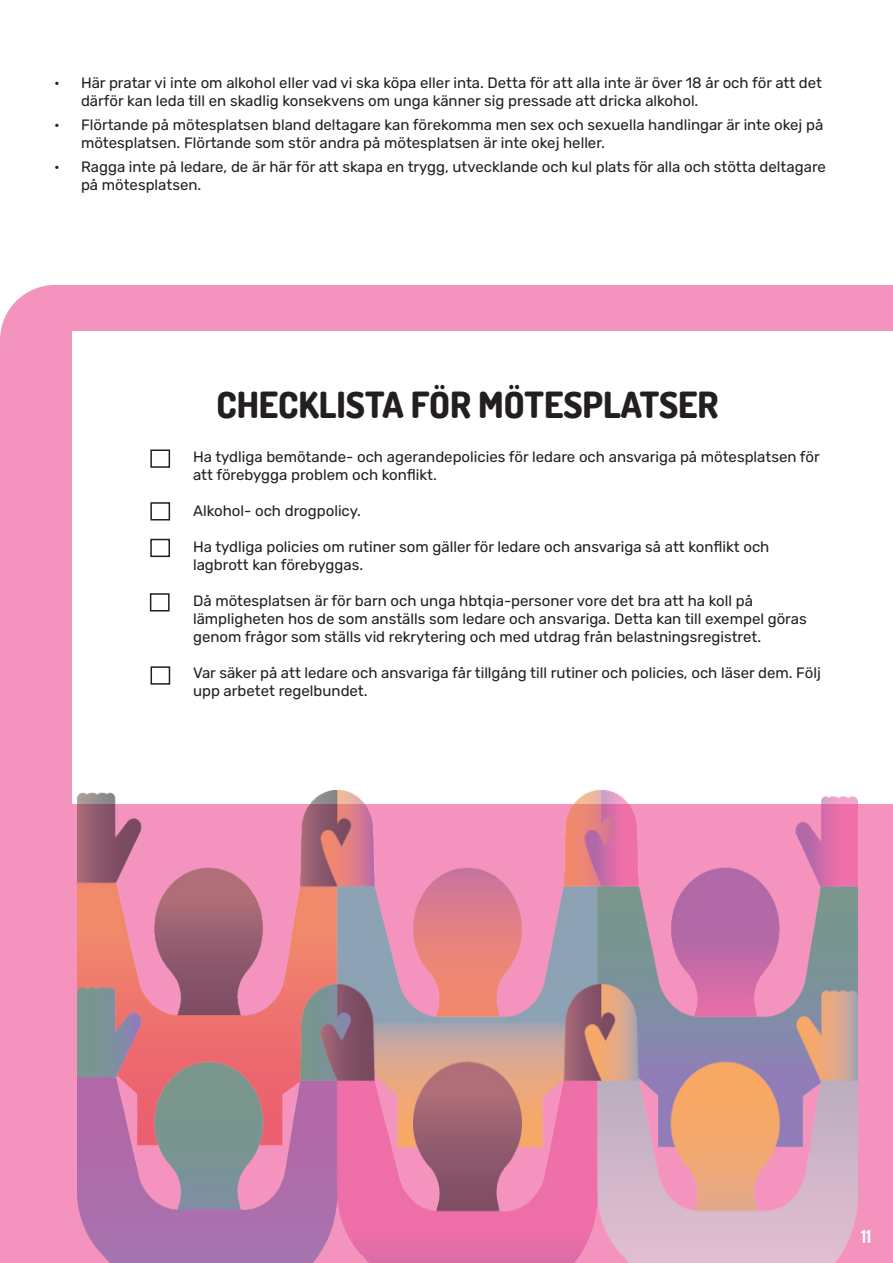
<style>
.page{position:relative;width:893px;height:1263px;background:#fff}
.page>*{position:absolute;margin:0;border:0;box-sizing:border-box;transform-origin:0 0}
.t1{font:800 36px "Dosis";color:#231f20}
.t2{font:700 18px "Dosis";color:#fff}
.t3{font:15px/18px "Rubik";color:#231f20}
</style>
<div class="page">
<div style="left:0;top:285px;width:893px;height:978px;background:#f393be"></div>
<div style="left:72px;top:332px;width:821px;height:472px;background:#fff"></div>
<div style="left:150px;top:449px;width:20px;height:19px;border:2px solid #231f20"></div>
<div style="left:150px;top:502px;width:20px;height:18px;border:2px solid #231f20"></div>
<div style="left:150px;top:539px;width:20px;height:18px;border:2px solid #231f20"></div>
<div style="left:150px;top:593px;width:20px;height:18px;border:2px solid #231f20"></div>
<div style="left:151px;top:666px;width:19px;height:19px;border:2px solid #231f20"></div>
<img style="left:78px;top:790px;width:780px;height:473px">
<p class="t3" style="left:81px;top:74px;width:743px;text-indent:-27px">• Här pratar vi inte om alkohol eller vad vi ska köpa eller inta. Detta för att alla inte är över 18 år och för att det därför kan leda till en skadlig konsekvens om unga känner sig pressade att dricka alkohol.</p>
<p class="t3" style="left:81px;top:116px;width:744px;text-indent:-27px">• Flörtande på mötesplatsen bland deltagare kan förekomma men sex och sexuella handlingar är inte okej på mötesplatsen. Flörtande som stör andra på mötesplatsen är inte okej heller.</p>
<p class="t3" style="left:81px;top:158px;width:746px;text-indent:-27px">• Ragga inte på ledare, de är här för att skapa en trygg, utvecklande och kul plats för alla och stötta deltagare på mötesplatsen.</p>
<p class="t1" style="left:216px;top:381px;width:504px">CHECKLISTA FÖR MÖTESPLATSER</p>
<p class="t3" style="left:193px;top:448px;width:628px">Ha tydliga bemötande- och agerandepolicies för ledare och ansvariga på mötesplatsen för att förebygga problem och konflikt.</p>
<p class="t3" style="left:193px;top:502px;width:169px">Alkohol- och drogpolicy.</p>
<p class="t3" style="left:193px;top:538px;width:578px">Ha tydliga policies om rutiner som gäller för ledare och ansvariga så att konflikt och lagbrott kan förebyggas.</p>
<p class="t3" style="left:193px;top:592px;width:615px">Då mötesplatsen är för barn och unga hbtqia-personer vore det bra att ha koll på lämpligheten hos de som anställs som ledare och ansvariga. Detta kan till exempel göras genom frågor som ställs vid rekrytering och med utdrag från belastningsregistret.</p>
<p class="t3" style="left:193px;top:664px;width:629px">Var säker på att ledare och ansvariga får tillgång till rutiner och policies, och läser dem. Följ upp arbetet regelbundet.</p>
<p class="t2" style="left:861px;top:1225px;width:12px">11</p>
</div>
